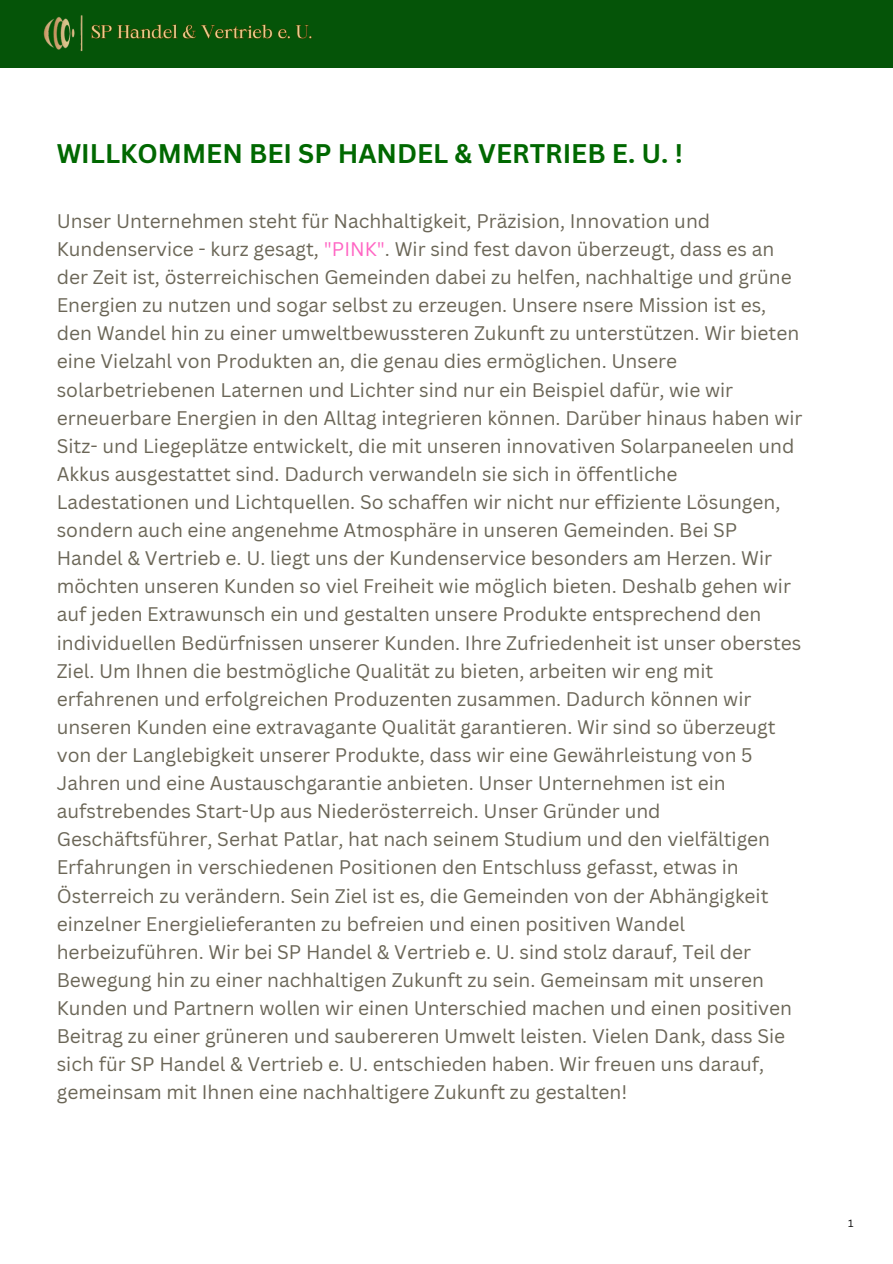
<style>
.page{position:relative;width:893px;height:1264px;background:#fff}
.page>*{position:absolute;margin:0;border:0;box-sizing:border-box;transform-origin:0 0}
.t1{font:700 26.25px "Canva Sans";color:#006800}
.t2{font:19.2px/28px "Canva Sans";color:#6b6657}
.t3{font:10.2px "Canva Sans";color:#000}
.s1{color:#ff66c4}
</style>
<div class="page">
<div style="left:0;top:0;width:892px;height:67px;background:#055408"></div>
<img style="left:35px;top:15px;width:291px;height:53px">
<p class="t1" style="left:57px;top:135px;width:627px">WILLKOMMEN BEI SP HANDEL &amp; VERTRIEB E. U. !</p>
<p class="t2" style="left:57px;top:206px;width:747px">Unser Unternehmen steht für Nachhaltigkeit, Präzision, Innovation und Kundenservice - kurz gesagt, <span class="s1">"PINK"</span>. Wir sind fest davon überzeugt, dass es an der Zeit ist, österreichischen Gemeinden dabei zu helfen, nachhaltige und grüne Energien zu nutzen und sogar selbst zu erzeugen. Unsere nsere Mission ist es, den Wandel hin zu einer umweltbewussteren Zukunft zu unterstützen. Wir bieten eine Vielzahl von Produkten an, die genau dies ermöglichen. Unsere solarbetriebenen Laternen und Lichter sind nur ein Beispiel dafür, wie wir erneuerbare Energien in den Alltag integrieren können. Darüber hinaus haben wir Sitz- und Liegeplätze entwickelt, die mit unseren innovativen Solarpaneelen und Akkus ausgestattet sind. Dadurch verwandeln sie sich in öffentliche Ladestationen und Lichtquellen. So schaffen wir nicht nur effiziente Lösungen, sondern auch eine angenehme Atmosphäre in unseren Gemeinden. Bei SP Handel &amp; Vertrieb e. U. liegt uns der Kundenservice besonders am Herzen. Wir möchten unseren Kunden so viel Freiheit wie möglich bieten. Deshalb gehen wir auf jeden Extrawunsch ein und gestalten unsere Produkte entsprechend den individuellen Bedürfnissen unserer Kunden. Ihre Zufriedenheit ist unser oberstes Ziel. Um Ihnen die bestmögliche Qualität zu bieten, arbeiten wir eng mit erfahrenen und erfolgreichen Produzenten zusammen. Dadurch können wir unseren Kunden eine extravagante Qualität garantieren. Wir sind so überzeugt von der Langlebigkeit unserer Produkte, dass wir eine Gewährleistung von 5<br>Jahren und eine Austauschgarantie anbieten. Unser Unternehmen ist ein aufstrebendes Start-Up aus Niederösterreich. Unser Gründer und Geschäftsführer, Serhat Patlar, hat nach seinem Studium und den vielfältigen Erfahrungen in verschiedenen Positionen den Entschluss gefasst, etwas in Österreich zu verändern. Sein Ziel ist es, die Gemeinden von der Abhängigkeit einzelner Energielieferanten zu befreien und einen positiven Wandel herbeizuführen. Wir bei SP Handel &amp; Vertrieb e. U. sind stolz darauf, Teil der Bewegung hin zu einer nachhaltigen Zukunft zu sein. Gemeinsam mit unseren Kunden und Partnern wollen wir einen Unterschied machen und einen positiven Beitrag zu einer grüneren und saubereren Umwelt leisten. Vielen Dank, dass Sie sich für SP Handel &amp; Vertrieb e. U. entschieden haben. Wir freuen uns darauf, gemeinsam mit Ihnen eine nachhaltigere Zukunft zu gestalten!</p>
<p class="t3" style="left:848px;top:1215px;width:7px">1</p>
</div>
